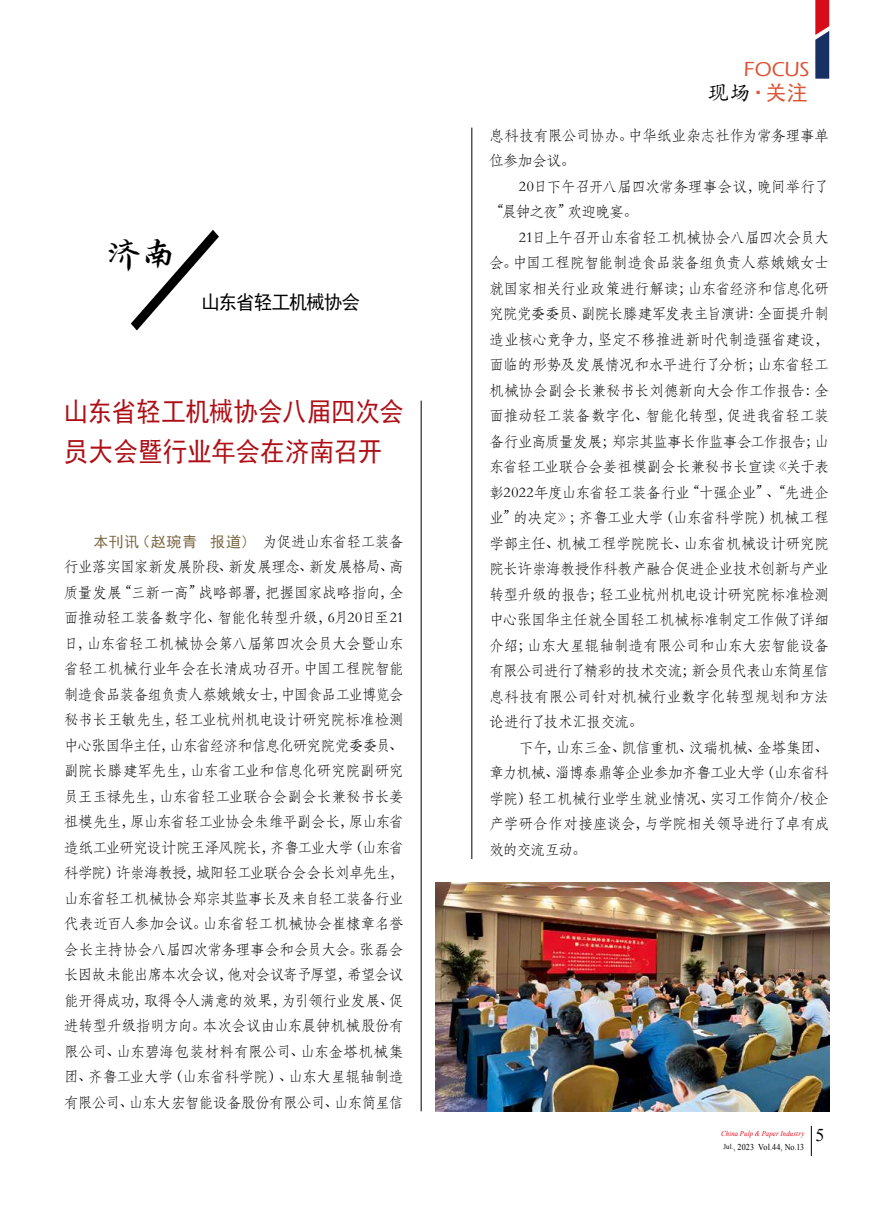
<style>
.page{position:relative;width:893px;height:1212px;background:#fff}
.page>*{position:absolute;margin:0;border:0;box-sizing:border-box;transform-origin:0 0}
.t1{font:36px "hongleixingshu";color:#000}
.t2{font:27px/40.5px "Sim Hei";letter-spacing:.005em;color:#ae0e16;scale:.9 1}
.t3{font:21px "Sim Hei";color:#db5435}
.t4{font:500 21px "Eras ITC";letter-spacing:-.015em;color:#db5435}
.t5{font:19.5px "Sim Hei";letter-spacing:-.045em;color:#000;scale:.94 1}
.t6{font:18px "Times New Roman";color:#000}
.t7{font:15px/25.5px "ST Fangsong";letter-spacing:-.05em;color:#000;text-align:justify}
.t8{font:15px "Sim Hei";letter-spacing:.025em;color:#7d6b48}
.t9{font:9px "Times New Roman";letter-spacing:.01em;color:#000;scale:.9 1}
.t10{font:italic 7.5px "Times New Roman";letter-spacing:.02em;color:#e60212;scale:.9 1}
.s1{font-family:"ST Fangsong";color:#000}
.s2{font-family:"Kai Ti GB2312";color:#000}
.s3{font-size:7.5px}
</style>
<div class="page">
<svg style="left:815px;top:0;width:14px;height:79px"></svg>
<hr style="left:421px;top:401px;width:1px;height:710px;background:#000">
<hr style="left:472px;top:128px;width:1px;height:731px;background:#000">
<svg style="left:131px;top:230px;width:88px;height:100px"></svg>
<img style="left:436px;top:882px;width:393px;height:229px">
<hr style="left:811px;top:1126px;width:1px;height:30px;background:#000">
<h1 class="t1" style="left:107px;top:234px;width:71px">济南</h1>
<h3 class="t5" style="left:201px;top:292px;width:170px">山东省轻工机械协会</h3>
<h2 class="t2" style="left:64px;top:391px;width:379px">山东省轻工机械协会八届四次会员大会暨行业年会在济南召开</h2>
<p class="t8" style="left:94px;top:534px;width:312px">本刊讯（赵琬青 报道) <span class="s1">为促进山东省轻工装备</span></p>
<p class="t7" style="left:64px;top:553px;width:342px">行业落实国家新发展阶段、新发展理念、新发展格局、高质量发展“三新一高”战略部署，把握国家战略指向，全面推动轻工装备数字化、智能化转型升级，6月20日至21日，山东省轻工机械协会第八届第四次会员大会暨山东省轻工机械行业年会在长清成功召开。中国工程院智能制造食品装备组负责人蔡娥娥女士，中国食品工业博览会秘书长王敏先生，轻工业杭州机电设计研究院标准检测中心张国华主任，山东省经济和信息化研究院党委委员、副院长滕建军先生，山东省工业和信息化研究院副研究员王玉禄先生，山东省轻工业联合会副会长兼秘书长姜祖模先生，原山东省轻工业协会朱维平副会长，原山东省造纸工业研究设计院王泽风院长，齐鲁工业大学（山东省科学院）许崇海教授，城阳轻工业联合会会长刘卓先生，山东省轻工机械协会郑宗其监事长及来自轻工装备行业代表近百人参加会议。山东省轻工机械协会崔棣章名誉会长主持协会八届四次常务理事会和会员大会。张磊会长因故未能出席本次会议，他对会议寄予厚望，希望会议能开得成功，取得令人满意的效果，为引领行业发展、促进转型升级指明方向。本次会议由山东晨钟机械股份有限公司、山东碧海包装材料有限公司、山东金塔机械集团、齐鲁工业大学（山东省科学院）、山东大星辊轴制造有限公司、山东大宏智能设备股份有限公司、山东简星信</p>
<h3 class="t4" style="left:744px;top:58px;width:67px">FOCUS</h3>
<h3 class="t3" style="left:708px;top:82px;width:101px"><span class="s2">现场</span>·关注</h3>
<p class="t7" style="left:489px;top:122px;width:342px">息科技有限公司协办。中华纸业杂志社作为常务理事单位参加会议。</p>
<p class="t7" style="left:489px;top:173px;width:342px;text-indent:30px">20日下午召开八届四次常务理事会议，晚间举行了“晨钟之夜”欢迎晚宴。</p>
<p class="t7" style="left:489px;top:224px;width:342px;text-indent:30px">21日上午召开山东省轻工机械协会八届四次会员大会。中国工程院智能制造食品装备组负责人蔡娥娥女士就国家相关行业政策进行解读；山东省经济和信息化研究院党委委员、副院长滕建军发表主旨演讲：全面提升制造业核心竞争力，坚定不移推进新时代制造强省建设，面临的形势及发展情况和水平进行了分析；山东省轻工机械协会副会长兼秘书长刘德新向大会作工作报告：全面推动轻工装备数字化、智能化转型，促进我省轻工装备行业高质量发展；郑宗其监事长作监事会工作报告；山东省轻工业联合会姜祖模副会长兼秘书长宣读《关于表彰2022年度山东省轻工装备行业“十强企业”、“先进企业”的决定》；齐鲁工业大学（山东省科学院）机械工程学部主任、机械工程学院院长、山东省机械设计研究院院长许崇海教授作科教产融合促进企业技术创新与产业转型升级的报告；轻工业杭州机电设计研究院标准检测中心张国华主任就全国轻工机械标准制定工作做了详细介绍；山东大星辊轴制造有限公司和山东大宏智能设备有限公司进行了精彩的技术交流；新会员代表山东简星信息科技有限公司针对机械行业数字化转型规划和方法论进行了技术汇报交流。</p>
<p class="t7" style="left:489px;top:734px;width:342px;text-indent:30px">下午，山东三金、凯信重机、汶瑞机械、金塔集团、章力机械、淄博泰鼎等企业参加齐鲁工业大学（山东省科学院）轻工机械行业学生就业情况、实习工作简介/校企产学研合作对接座谈会，与学院相关领导进行了卓有成效的交流互动。</p>
<p class="t10" style="left:721px;top:1129px;width:94px">China Pulp &amp; Paper Industry</p>
<p class="t9" style="left:723px;top:1140px;width:91px"><span class="s3">Jul.</span>, 2023 Vol.44, No.13</p>
<p class="t6" style="left:815px;top:1123px;width:10px">5</p>
</div>
